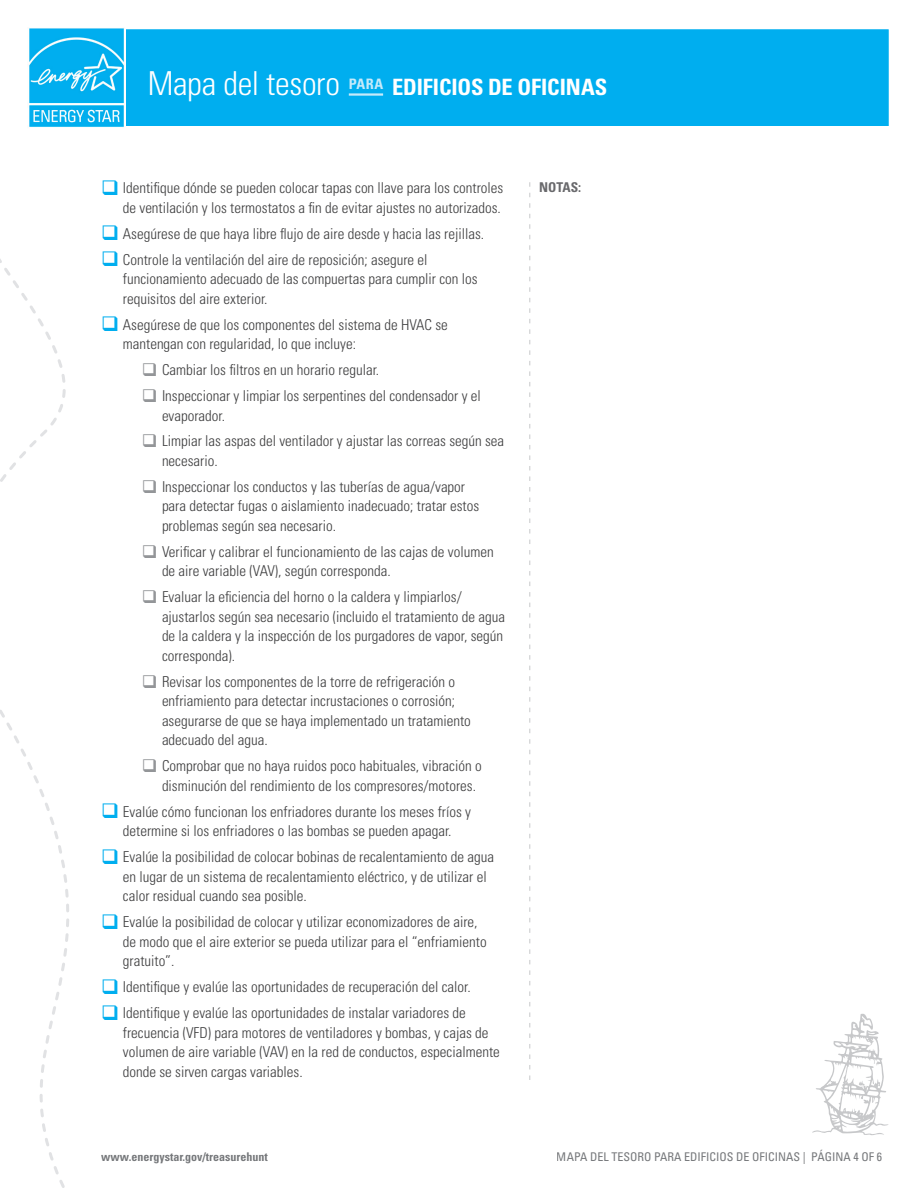
<style>
.page{position:relative;width:918px;height:1188px;background:#fff}
.page>*{position:absolute;margin:0;border:0;box-sizing:border-box;transform-origin:0 0}
.t1{font:300 condensed 33px "Univers LT Std";letter-spacing:-.01em;color:#fff}
.t2{font:700 condensed 22.5px "Univers LT Std";letter-spacing:-.005em;color:#fff}
.t3{font:300 condensed 15px/19.5px "Univers LT Std";color:#3e3e3f}
.t4{font:700 condensed 13.5px "Univers LT Std";color:#69696c}
.t5{font:condensed 12px "Univers LT Std";color:#76787b}
.t6{font:700 condensed 12px "Univers LT Std";color:#76787b}
</style>
<div class="page">
<svg style="left:0;top:259px;width:69px;height:929px"></svg>
<div style="left:120px;top:27px;width:771px;height:101px;background:#00aeef;border:2px solid #fff"></div>
<img style="left:29px;top:27px;width:97px;height:101px">
<hr style="left:349px;top:93px;width:34px;height:3px;background:#c6eafa">
<svg style="left:529px;top:182px;width:1px;height:898px"></svg>
<svg style="left:812px;top:1013px;width:77px;height:122px"></svg>
<h1 class="t1" style="left:148px;top:64px;width:194px">Mapa del tesoro</h1>
<h2 class="t2" style="left:349px;top:73px;width:260px"><sup>PARA</sup> EDIFICIOS DE OFICINAS</h2>
<p class="t3" style="left:123px;top:178px;width:382px">Identifique dónde se pueden colocar tapas con llave para los controles de ventilación y los termostatos a fin de evitar ajustes no autorizados.</p>
<p class="t3" style="left:123px;top:224px;width:363px">Asegúrese de que haya libre flujo de aire desde y hacia las rejillas.</p>
<p class="t3" style="left:123px;top:250px;width:356px">Controle la ventilación del aire de reposición; asegure el funcionamiento adecuado de las compuertas para cumplir con los requisitos del aire exterior.</p>
<p class="t3" style="left:123px;top:315px;width:327px">Asegúrese de que los componentes del sistema de HVAC se mantengan con regularidad, lo que incluye:</p>
<p class="t3" style="left:162px;top:360px;width:219px">Cambiar los filtros en un horario regular.</p>
<p class="t3" style="left:162px;top:386px;width:320px">Inspeccionar y limpiar los serpentines del condensador y el evaporador.</p>
<p class="t3" style="left:162px;top:431px;width:344px">Limpiar las aspas del ventilador y ajustar las correas según sea necesario.</p>
<p class="t3" style="left:162px;top:477px;width:319px">Inspeccionar los conductos y las tuberías de agua/vapor para detectar fugas o aislamiento inadecuado; tratar estos problemas según sea necesario.</p>
<p class="t3" style="left:162px;top:542px;width:333px">Verificar y calibrar el funcionamiento de las cajas de volumen de aire variable (VAV), según corresponda.</p>
<p class="t3" style="left:162px;top:587px;width:345px">Evaluar la eficiencia del horno o la caldera y limpiarlos/ ajustarlos según sea necesario (incluido el tratamiento de agua de la caldera y la inspección de los purgadores de vapor, según corresponda).</p>
<p class="t3" style="left:162px;top:672px;width:310px">Revisar los componentes de la torre de refrigeración o enfriamiento para detectar incrustaciones o corrosión; asegurarse de que se haya implementado un tratamiento adecuado del agua.</p>
<p class="t3" style="left:162px;top:756px;width:321px">Comprobar que no haya ruidos poco habituales, vibración o disminución del rendimiento de los compresores/motores.</p>
<p class="t3" style="left:123px;top:802px;width:350px">Evalúe cómo funcionan los enfriadores durante los meses fríos y determine si los enfriadores o las bombas se pueden apagar.</p>
<p class="t3" style="left:123px;top:847px;width:373px">Evalúe la posibilidad de colocar bobinas de recalentamiento de agua en lugar de un sistema de recalentamiento eléctrico, y de utilizar el calor residual cuando sea posible.</p>
<p class="t3" style="left:123px;top:912px;width:365px">Evalúe la posibilidad de colocar y utilizar economizadores de aire, de modo que el aire exterior se pueda utilizar para el “enfriamiento gratuito”.</p>
<p class="t3" style="left:123px;top:977px;width:349px">Identifique y evalúe las oportunidades de recuperación del calor.</p>
<p class="t3" style="left:123px;top:1003px;width:378px">Identifique y evalúe las oportunidades de instalar variadores de frecuencia (VFD) para motores de ventiladores y bombas, y cajas de volumen de aire variable (VAV) en la red de conductos, especialmente donde se sirven cargas variables.</p>
<p class="t4" style="left:539px;top:179px;width:43px">NOTAS:</p>
<p class="t6" style="left:101px;top:1149px;width:168px">www.energystar.gov/treasurehunt</p>
<p class="t5" style="left:557px;top:1149px;width:327px">MAPA DEL TESORO PARA EDIFICIOS DE OFICINAS | PÁGINA 4 OF 6</p>
</div>
